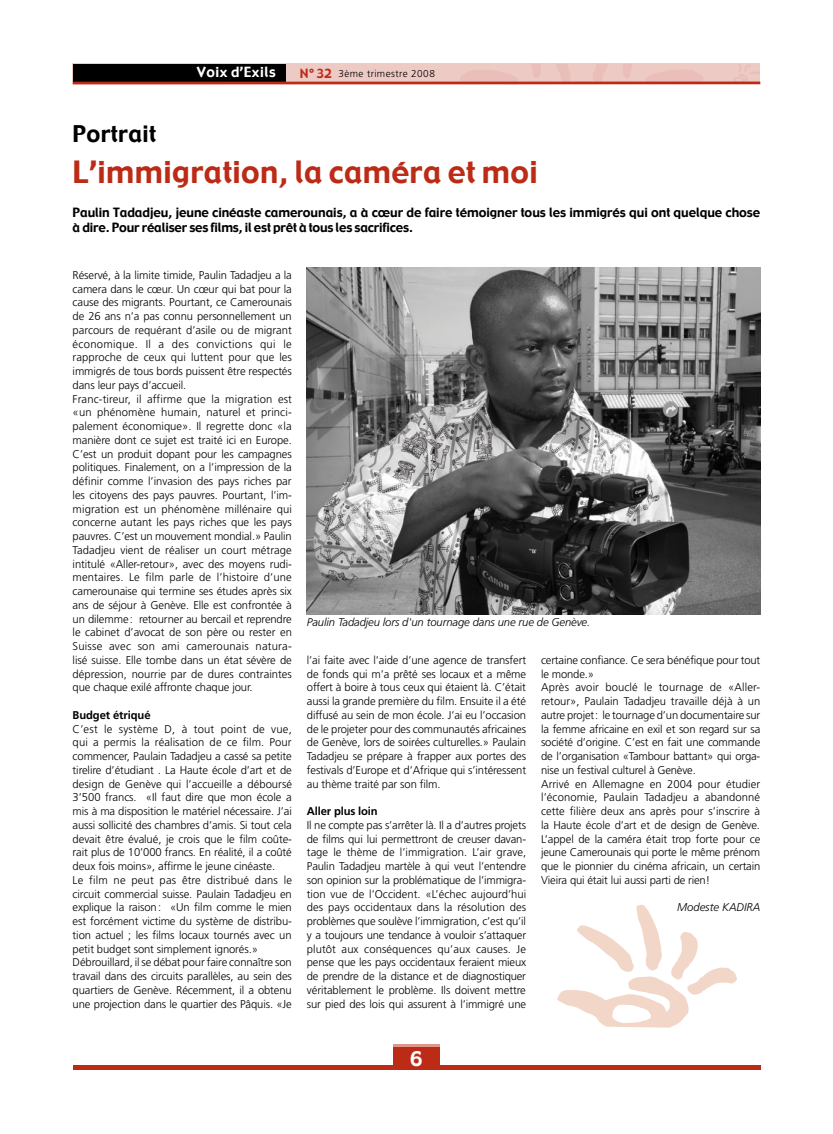
<style>
.page{position:relative;width:833px;height:1134px;background:#fff}
.page>*{position:absolute;margin:0;border:0;box-sizing:border-box;transform-origin:0 0}
.t1{font:30px "Gadget";letter-spacing:.015em;color:#bc2b16}
.t2{font:22.5px "Gadget";letter-spacing:.015em;color:#000}
.t3{font:20px "Gadget";color:#fff}
.t4{font:13.75px "Gadget";letter-spacing:.04em;color:#fff}
.t5{font:12.5px/15px "Gadget";letter-spacing:-.005em;color:#000}
.t6{font:300 11.25px/13.8px "Frutiger";letter-spacing:-.01em;color:#000}
.t7{font:italic 300 11.25px "Frutiger";letter-spacing:-.01em;color:#000}
.t8{font:700 11.25px "Frutiger";letter-spacing:-.01em;color:#000}
.t9{font:300 10px "Frutiger";letter-spacing:.04em;color:#000}
.s1{font-family:"Gadget";font-weight:400;font-size:12.5px;color:#bc2b16}
</style>
<div class="page">
<div style="left:73px;top:64px;width:687px;height:18px;background:#eecac5"></div>
<svg style="left:592px;top:64px;width:16px;height:18px"></svg>
<svg style="left:623px;top:64px;width:9px;height:14px"></svg>
<svg style="left:645px;top:70px;width:59px;height:12px"></svg>
<svg style="left:555px;top:64px;width:17px;height:18px"></svg>
<svg style="left:531px;top:64px;width:10px;height:14px"></svg>
<svg style="left:459px;top:70px;width:59px;height:12px"></svg>
<svg style="left:733px;top:65px;width:27px;height:17px"></svg>
<div style="left:73px;top:64px;width:212px;height:18px;background:#000"></div>
<hr style="left:73px;top:82px;width:687px;height:2px;background:#bc2b16">
<div style="left:73px;top:1065px;width:688px;height:5px;background:#bc2b16"></div>
<div style="left:393px;top:1044px;width:46px;height:26px;background:#bc2b16"></div>
<hr style="left:393px;top:1044px;width:46px;height:3px;background:#de958a">
<img style="left:306px;top:268px;width:454px;height:346px">
<svg style="left:557px;top:905px;width:180px;height:123px"></svg>
<p class="t4" style="left:197px;top:63px;width:80px">Voix d’Exils</p>
<p class="t9" style="left:300px;top:68px;width:136px"><span class="s1">N° 32</span> 3ème trimestre 2008</p>
<h2 class="t2" style="left:73px;top:119px;width:85px">Portrait</h2>
<h1 class="t1" style="left:73px;top:153px;width:466px">L’immigration, la caméra et moi</h1>
<p class="t5" style="left:73px;top:205px;width:689px">Paulin Tadadjeu, jeune cinéaste camerounais, a à cœur de faire témoigner tous les immigrés qui ont quelque chose à dire. Pour réaliser ses films, il est prêt à tous les sacrifices.</p>
<p class="t6" style="left:73px;top:268px;width:221px">Réservé, à la limite timide, Paulin Tadadjeu a la camera dans le cœur. Un cœur qui bat pour la cause des migrants. Pourtant, ce Camerounais de 26 ans n’a pas connu personnellement un parcours de requérant d’asile ou de migrant économique. Il a des convictions qui le rapproche de ceux qui luttent pour que les immigrés de tous bords puissent être respectés dans leur pays d’accueil.<br>Franc-tireur, il affirme que la migration est «un phénomène humain, naturel et princi&shy;palement économique». Il regrette donc «la manière dont ce sujet est traité ici en Europe.<br>C’est un produit dopant pour les campagnes politiques. Finalement, on a l’impression de la définir comme l’invasion des pays riches par les citoyens des pays pauvres. Pourtant, l’im&shy;migration est un phénomène millénaire qui concerne autant les pays riches que les pays pauvres. C’est un mouvement mondial.» Paulin Tadadjeu vient de réaliser un court métrage intitulé «Aller-retour», avec des moyens rudi&shy;mentaires. Le film parle de l’histoire d’une camerounaise qui termine ses études après six ans de séjour à Genève. Elle est confrontée à un dilemme: retourner au bercail et reprendre le cabinet d’avocat de son père ou rester en Suisse avec son ami camerounais natura&shy;lisé suisse. Elle tombe dans un état sévère de dépression, nourrie par de dures contraintes que chaque exilé affronte chaque jour.</p>
<p class="t8" style="left:73px;top:708px;width:79px">Budget étriqué</p>
<p class="t6" style="left:73px;top:722px;width:221px">C’est le système D, à tout point de vue, qui a permis la réalisation de ce film. Pour commencer, Paulain Tadadjeu a cassé sa petite tirelire d’étudiant . La Haute école d’art et de design de Genève qui l’accueille a déboursé 3’500 francs. «Il faut dire que mon école a mis à ma disposition le matériel nécessaire. J’ai aussi sollicité des chambres d’amis. Si tout cela devait être évalué, je crois que le film coûte&shy;rait plus de 10’000 francs. En réalité, il a coûté deux fois moins», affirme le jeune cinéaste.<br>Le film ne peut pas être distribué dans le circuit commercial suisse. Paulain Tadadjeu en explique la raison: «Un film comme le mien est forcément victime du système de distribu&shy;tion actuel ; les films locaux tournés avec un petit budget sont simplement ignorés.» Débrouillard, il se débat pour faire connaître son travail dans des circuits parallèles, au sein des quartiers de Genève. Récemment, il a obtenu une projection dans le quartier des Pâquis. «Je</p>
<p class="t7" style="left:307px;top:616px;width:285px">Paulin Tadadjeu lors d'un tournage dans une rue de Genève.</p>
<p class="t6" style="left:307px;top:653px;width:221px;text-align:justify">l’ai faite avec l’aide d’une agence de transfert de fonds qui m’a prêté ses locaux et a même offert à boire à tous ceux qui étaient là. C’était aussi la grande première du film. Ensuite il a été diffusé au sein de mon école. J’ai eu l’occasion de le projeter pour des communautés africaines de Genève, lors de soirées culturelles.» Paulain Tadadjeu se prépare à frapper aux portes des festivals d’Europe et d’Afrique qui s’intéressent au thème traité par son film.</p>
<p class="t8" style="left:307px;top:804px;width:72px">Aller plus loin</p>
<p class="t6" style="left:307px;top:818px;width:221px;text-align:justify">Il ne compte pas s’arrêter là. Il a d’autres projets de films qui lui permettront de creuser davan&shy;tage le thème de l’immigration. L’air grave, Paulin Tadadjeu martèle à qui veut l’entendre son opinion sur la problématique de l’immigra&shy;tion vue de l’Occident. «L’échec aujourd’hui des pays occidentaux dans la résolution des problèmes que soulève l’immigration, c’est qu’il y a toujours une tendance à vouloir s’attaquer plutôt aux conséquences qu’aux causes. Je pense que les pays occidentaux feraient mieux de prendre de la distance et de diagnostiquer véritablement le problème. Ils doivent mettre sur pied des lois qui assurent à l’immigré une</p>
<p class="t6" style="left:541px;top:653px;width:221px">certaine confiance. Ce sera bénéfique pour tout le monde.»<br>Après avoir bouclé le tournage de «Aller&shy;retour», Paulain Tadadjeu travaille déjà à un autre projet: le tournage d’un documentaire sur la femme africaine en exil et son regard sur sa société d’origine. C’est en fait une commande de l’organisation «Tambour battant» qui orga&shy;nise un festival culturel à Genève.<br>Arrivé en Allemagne en 2004 pour étudier l’économie, Paulain Tadadjeu a abandonné cette filière deux ans après pour s’inscrire à la Haute école d’art et de design de Genève.<br>L’appel de la caméra était trop forte pour ce jeune Camerounais qui porte le même prénom que le pionnier du cinéma africain, un certain Vieira qui était lui aussi parti de rien!</p>
<p class="t7" style="left:677px;top:901px;width:60px">Modeste Kadira</p>
<h3 class="t3" style="left:410px;top:1046px;width:14px">6</h3>
</div>
